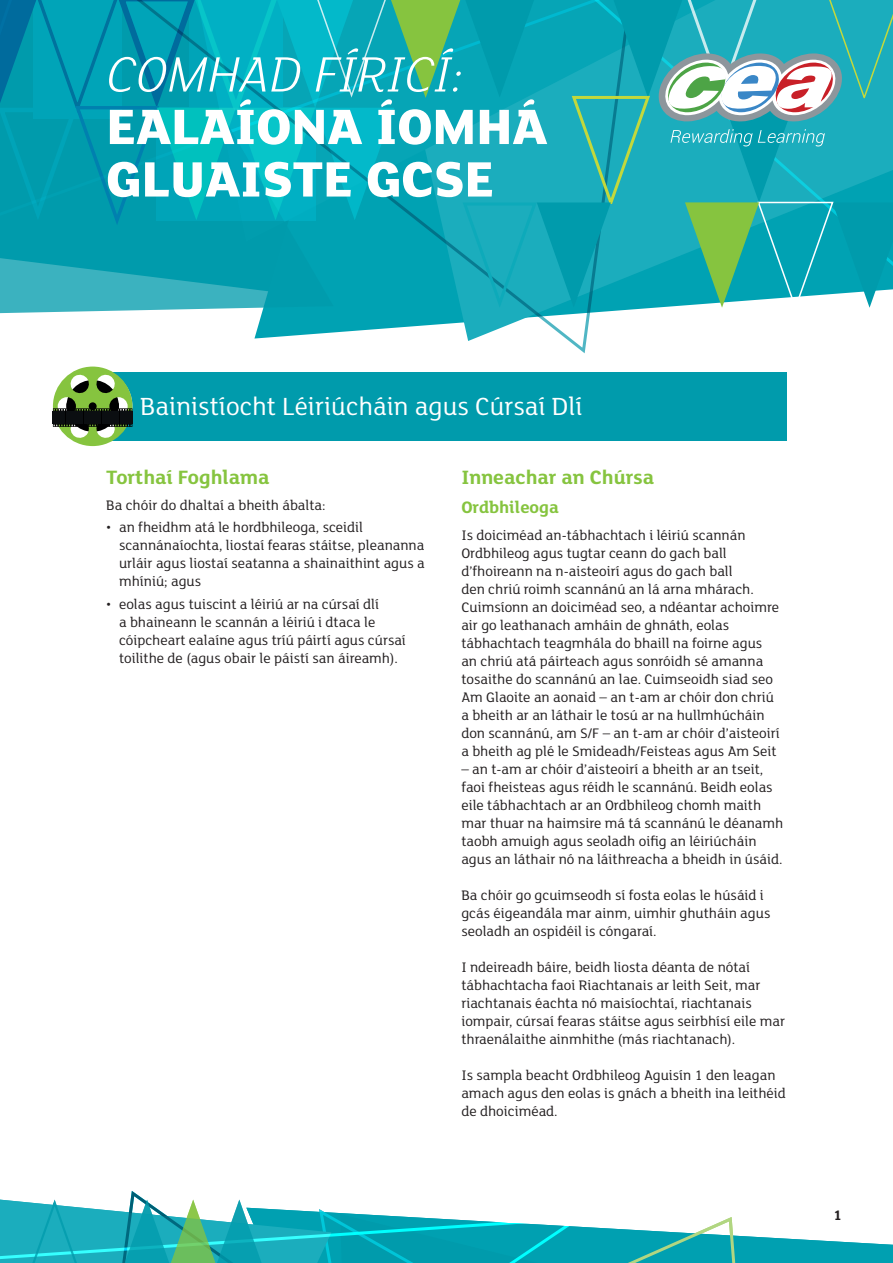
<style>
.page{position:relative;width:893px;height:1263px;background:#fff}
.page>*{position:absolute;margin:0;border:0;box-sizing:border-box;transform-origin:0 0}
.t1{font:800 54px/52.5px "FS Lola";color:#fff}
.t2{font:italic 300 54px "FS Lola";color:#fff}
.Body_Text{font:27px "FS Lola";color:#fff}
.t3{font:700 21px "FS Lola";color:#86c43f}
.SUB_HEAD{font:700 18px "FS Lola";color:#86c43f}
.Body_Text-2{font:15px/18px "FS Lola";color:#231f20}
.t4{font:700 15px "FS Lola";color:#231f20}
</style>
<div class="page">
<svg style="left:0;top:312px;width:598px;height:42px"></svg>
<svg style="left:0;top:0;width:893px;height:312px;background:#1aaab5"></svg>
<div style="left:85px;top:372px;width:702px;height:68px;background:#009bac"></div>
<svg style="left:0;top:1191px;width:893px;height:72px"></svg>
<svg style="left:53px;top:367px;width:79px;height:79px"></svg>
<div style="left:53px;top:411px;width:12px;height:13px;background:#0b0e11"></div>
<div style="left:66px;top:411px;width:17px;height:13px;background:#0b0e11"></div>
<div style="left:84px;top:411px;width:17px;height:13px;background:#0b0e11"></div>
<div style="left:102px;top:411px;width:17px;height:13px;background:#0b0e11"></div>
<div style="left:120px;top:411px;width:12px;height:13px;background:#0b0e11"></div>
<p class="t2" style="left:106px;top:39px;width:359px">COMHAD FÍRICÍ:</p>
<p class="t1" style="left:106px;top:97px;width:443px">EALAÍONA ÍOMHÁ<br>GLUAISTE GCSE</p>
<p class="Body_Text" style="left:140px;top:388px;width:444px">Bainistíocht Léiriúcháin agus Cúrsaí Dlí</p>
<h2 class="t3" style="left:106px;top:462px;width:165px">Torthaí Foghlama</h2>
<p class="Body_Text-2" style="left:106px;top:495px;width:221px">Ba chóir do dhaltaí a bheith ábalta:</p>
<p class="Body_Text-2" style="left:119px;top:518px;width:307px;text-indent:-13px">• an fheidhm atá le hordbhileoga, sceidil scannánaíochta, liostaí fearas stáitse, pleananna urláir agus liostaí seatanna a shainaithint agus a mhíniú; agus</p>
<p class="Body_Text-2" style="left:119px;top:594px;width:288px;text-indent:-13px">• eolas agus tuiscint a léiriú ar na cúrsaí dlí<br>a bhaineann le scannán a léiriú i dtaca le cóipcheart ealaíne agus tríú páirtí agus cúrsaí toilithe de (agus obair le páistí san áireamh).</p>
<h2 class="t3" style="left:461px;top:462px;width:194px">Inneachar an Chúrsa</h2>
<p class="SUB_HEAD" style="left:461px;top:495px;width:99px">Ordbhileoga</p>
<p class="Body_Text-2" style="left:461px;top:525px;width:320px">Is doiciméad an-tábhachtach i léiriú scannán Ordbhileog agus tugtar ceann do gach ball d’fhoireann na n-aisteoirí agus do gach ball<br>den chriú roimh scannánú an lá arna mhárach.<br>Cuimsíonn an doiciméad seo, a ndéantar achoimre air go leathanach amháin de ghnáth, eolas tábhachtach teagmhála do bhaill na foirne agus an chriú atá páirteach agus sonróidh sé amanna tosaithe do scannánú an lae. Cuimseoidh siad seo Am Glaoite an aonaid – an t-am ar chóir don chriú a bheith ar an láthair le tosú ar na hullmhúcháin don scannánú, am S/F – an t-am ar chóir d’aisteoirí a bheith ag plé le Smideadh/Feisteas agus Am Seit</p>
<p class="Body_Text-2" style="left:461px;top:759px;width:323px">– an t-am ar chóir d’aisteoirí a bheith ar an tseit, faoi fheisteas agus réidh le scannánú. Beidh eolas eile tábhachtach ar an Ordbhileog chomh maith mar thuar na haimsire má tá scannánú le déanamh taobh amuigh agus seoladh oifig an léiriúcháin agus an láthair nó na láithreacha a bheidh in úsáid.</p>
<p class="Body_Text-2" style="left:461px;top:885px;width:310px">Ba chóir go gcuimseodh sí fosta eolas le húsáid i gcás éigeandála mar ainm, uimhir ghutháin agus seoladh an ospidéil is cóngaraí.</p>
<p class="Body_Text-2" style="left:461px;top:957px;width:325px">I ndeireadh báire, beidh liosta déanta de nótaí tábhachtacha faoi Riachtanais ar leith Seit, mar riachtanais éachta nó maisíochtaí, riachtanais iompair, cúrsaí fearas stáitse agus seirbhísí eile mar thraenálaithe ainmhithe (más riachtanach).</p>
<p class="Body_Text-2" style="left:461px;top:1065px;width:326px">Is sampla beacht Ordbhileog Aguisín 1 den leagan amach agus den eolas is gnách a bheith ina leithéid de dhoiciméad.</p>
<p class="t4" style="left:834px;top:1205px;width:10px">1</p>
</div>
